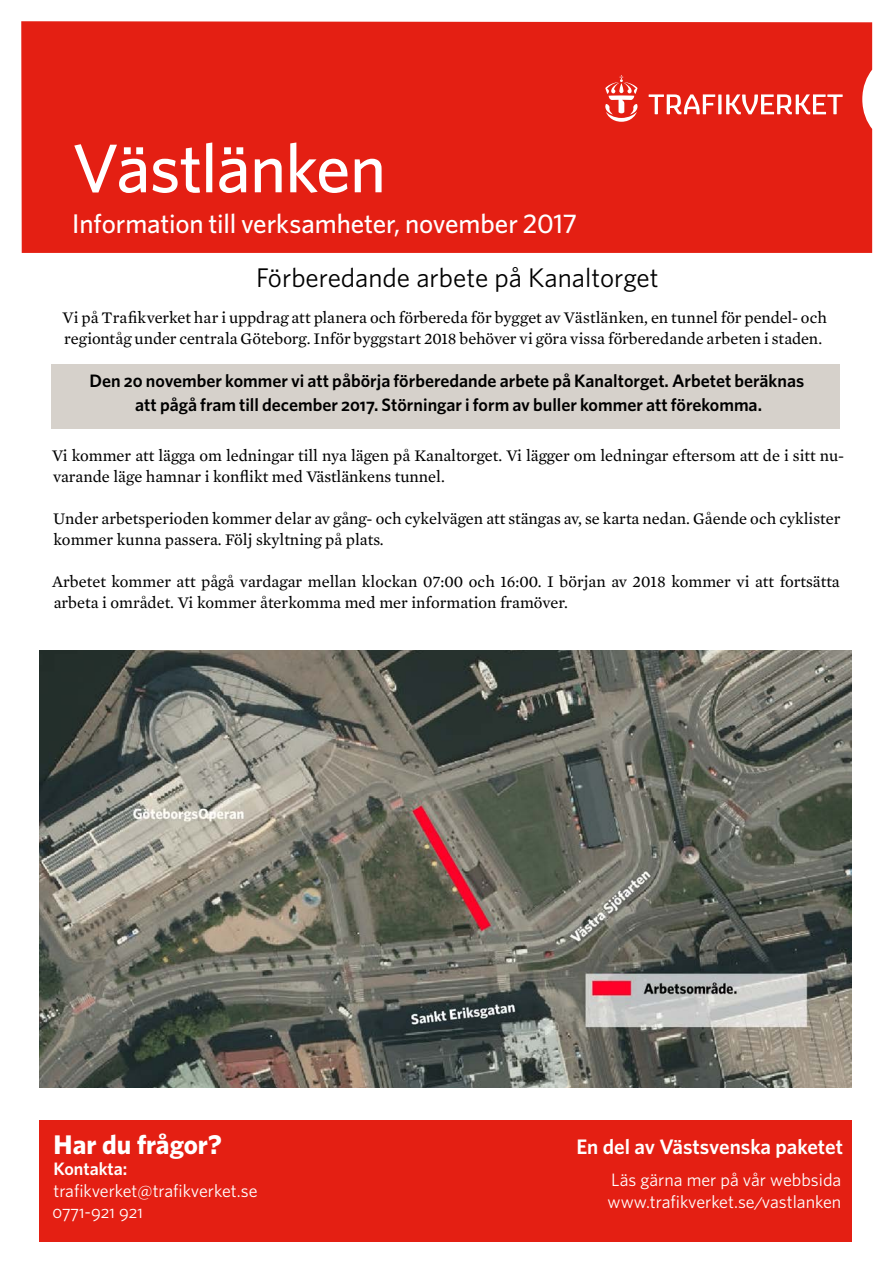
<style>
.page{position:relative;width:893px;height:1263px;background:#fff}
.page>*{position:absolute;margin:0;border:0;box-sizing:border-box;transform-origin:0 0}
.t1{font:500 69px "Whitney";letter-spacing:-.015em;color:#fff}
.t2{font:500 27px "Whitney";letter-spacing:-.005em;color:#fff}
.t3{font:27px "Whitney";color:#000}
.t4{font:700 27px "Whitney";color:#fff}
.t5{font:600 21px "Whitney";color:#fff}
.t6{font:600 18px/24px "Whitney";color:#000;text-align:center}
.t7{font:18px/21.6px "Whitney";color:#fff}
.t8{font:600 18px "Whitney";color:#fff}
.t9{font:16.5px/21px "Mercury Text G2";color:#000}
</style>
<div class="page">
<div style="left:51px;top:364px;width:788px;height:64px;background:#d6d1cb"></div>
<div style="left:21px;top:21px;width:851px;height:232px;background:#e41f13"></div>
<svg style="left:649px;top:94px;width:194px;height:20px"></svg>
<svg style="left:605px;top:75px;width:33px;height:47px"></svg>
<div style="left:39px;top:1120px;width:813px;height:122px;background:#e41f13"></div>
<img style="left:39px;top:651px;width:812px;height:436px">
<h1 class="t1" style="left:72px;top:123px;width:315px">Västlänken</h1>
<h2 class="t2" style="left:72px;top:206px;width:506px">Information till verksamheter, november 2017</h2>
<h2 class="t3" style="left:256px;top:260px;width:404px">Förberedande arbete på Kanaltorget</h2>
<p class="t9" style="left:63px;top:306px;width:766px">Vi på Trafikverket har i uppdrag att planera och förbereda för bygget av Västlänken, en tunnel för pendel- och regiontåg under centrala Göteborg. Inför byggstart 2018 behöver vi göra vissa förberedande arbeten i staden.</p>
<p class="t6" style="left:90px;top:368px;width:716px">Den 20 november kommer vi att påbörja förberedande arbete på Kanaltorget. Arbetet beräknas att pågå fram till december 2017. Störningar i form av buller kommer att förekomma.</p>
<p class="t9" style="left:52px;top:444px;width:794px">Vi kommer att lägga om ledningar till nya lägen på Kanaltorget. Vi lägger om ledningar eftersom att de i sitt nu&shy;varande läge hamnar i konflikt med Västlänkens tunnel.</p>
<p class="t9" style="left:53px;top:507px;width:789px">Under arbetsperioden kommer delar av gång- och cykelvägen att stängas av, se karta nedan. Gående och cyklister kommer kunna passera. Följ skyltning på plats.</p>
<p class="t9" style="left:52px;top:570px;width:789px">Arbetet kommer att pågå vardagar mellan klockan 07:00 och 16:00. I början av 2018 kommer vi att fortsätta arbeta i området. Vi kommer återkomma med mer information framöver.</p>
<h2 class="t4" style="left:54px;top:1126px;width:170px">Har du frågor?</h2>
<p class="t8" style="left:54px;top:1157px;width:75px">Kontakta:</p>
<p class="t7" style="left:52px;top:1179px;width:207px">trafikverket@trafikverket.se<br>0771-921 921</p>
<p class="t5" style="left:576px;top:1132px;width:268px">En del av Västsvenska paketet</p>
<p class="t7" style="left:608px;top:1169px;width:235px">Läs gärna mer på vår webbsida www.trafikverket.se/vastlanken</p>
</div>
